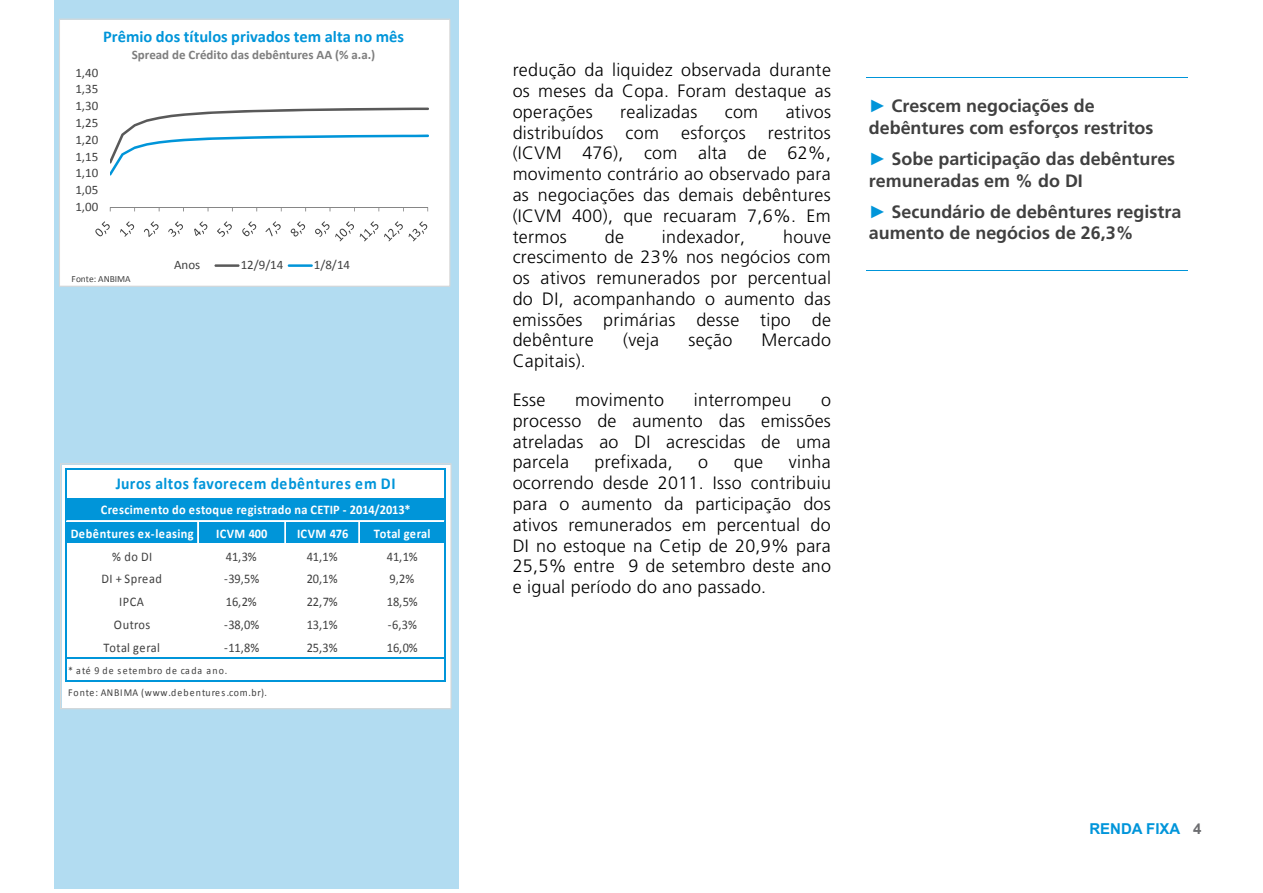
<style>
.page{position:relative;width:1263px;height:893px;background:#fff}
.page>*{position:absolute;margin:0;border:0;box-sizing:border-box;transform-origin:0 0}
.t1{font:300 17.85px/20.9px "Frutiger";letter-spacing:.015em;color:#000;text-align:justify}
.t2{font:700 17.85px/21.1px "Frutiger";color:#404040}
.t3{font:700 16.65px "Calibri";letter-spacing:.035em;color:#0095d9;scale:.94 1}
.t4{font:700 16.5px "Calibri";color:#0095d9}
.t5{font:700 15px "Arial";color:#0095da}
.t6{font:13.2px "Calibri";letter-spacing:.02em;color:#404040;scale:.94 1}
.t7{font:700 13.2px "Calibri";letter-spacing:.025em;color:#fff;scale:.94 1}
.t8{font:700 13.2px "Calibri";letter-spacing:.005em;color:#fff;scale:.94 1}
.t9{font:12.9px "Calibri";letter-spacing:.005em;color:#404040}
.t10{font:700 12.9px "Calibri";letter-spacing:-.005em;color:#7e7e7e}
.t11{font:10.5px/21.9px "Calibri";letter-spacing:.095em;color:#404040;scale:.94 1}
.t12{font:9.45px "Calibri";letter-spacing:-.005em;color:#404040}
.s1{font-family:"Arial";font-weight:400;color:#0095d9}
.s2{color:#6d6e71}
</style>
<div class="page">
<div style="left:54px;top:0;width:404px;height:888px;background:#b2dcf1"></div>
<hr style="left:867px;top:77px;width:321px;height:1px;background:#0095d9">
<hr style="left:867px;top:270px;width:321px;height:1px;background:#0095d9">
<div style="left:60px;top:20px;width:389px;height:266px;background:#fff"></div>
<hr style="left:110px;top:207px;width:318px;height:1px;background:#868686">
<svg style="left:110px;top:108px;width:318px;height:68px"></svg>
<svg style="left:95px;top:221px;width:15px;height:15px"></svg>
<svg style="left:120px;top:221px;width:14px;height:16px"></svg>
<svg style="left:144px;top:221px;width:15px;height:16px"></svg>
<svg style="left:168px;top:221px;width:15px;height:16px"></svg>
<svg style="left:194px;top:221px;width:13px;height:15px"></svg>
<svg style="left:217px;top:221px;width:15px;height:16px"></svg>
<svg style="left:242px;top:221px;width:14px;height:15px"></svg>
<svg style="left:265px;top:221px;width:16px;height:15px"></svg>
<svg style="left:291px;top:221px;width:14px;height:16px"></svg>
<svg style="left:315px;top:221px;width:39px;height:20px"></svg>
<svg style="left:360px;top:221px;width:18px;height:20px"></svg>
<svg style="left:384px;top:221px;width:43px;height:20px"></svg>
<hr style="left:214px;top:264px;width:26px;height:3px;background:#595959">
<hr style="left:288px;top:264px;width:25px;height:3px;background:#0095d9">
<div style="left:59px;top:19px;width:391px;height:268px;border:1px solid #d8d8d8"></div>
<div style="left:62px;top:465px;width:388px;height:34px;background:#fff"></div>
<hr style="left:62px;top:498px;width:4px;height:46px;background:#fff">
<div style="left:66px;top:498px;width:380px;height:46px;background:#0095d9"></div>
<div style="left:445px;top:498px;width:5px;height:46px;background:#fff"></div>
<div style="left:62px;top:543px;width:388px;height:165px;background:#fff"></div>
<hr style="left:65px;top:468px;width:1px;height:214px;background:#0095d9">
<hr style="left:444px;top:470px;width:2px;height:212px;background:#0095d9">
<svg style="left:197px;top:522px;width:2px;height:21px"></svg>
<svg style="left:284px;top:522px;width:2px;height:21px"></svg>
<svg style="left:358px;top:522px;width:2px;height:21px"></svg>
<hr style="left:66px;top:468px;width:380px;height:2px;background:#0095d9">
<hr style="left:66px;top:520px;width:378px;height:1px;background:#fff">
<hr style="left:66px;top:521px;width:378px;height:1px;background:#fff">
<hr style="left:66px;top:657px;width:380px;height:2px;background:#0095d9">
<hr style="left:66px;top:680px;width:380px;height:2px;background:#0095d9">
<div style="left:60px;top:463px;width:392px;height:246px;border:1px solid #d8d8d8"></div>
<p class="t4" style="left:103px;top:26px;width:302px">Prêmio dos títulos privados tem alta no mês</p>
<p class="t10" style="left:132px;top:46px;width:245px">Spread de Crédito das debêntures AA (% a.a.)</p>
<p class="t9" style="left:75px;top:64px;width:24px">1,40</p>
<p class="t9" style="left:75px;top:81px;width:24px">1,35</p>
<p class="t9" style="left:75px;top:98px;width:24px">1,30</p>
<p class="t9" style="left:75px;top:114px;width:24px">1,25</p>
<p class="t9" style="left:75px;top:131px;width:24px">1,20</p>
<p class="t9" style="left:75px;top:148px;width:24px">1,15</p>
<p class="t9" style="left:75px;top:165px;width:24px">1,10</p>
<p class="t9" style="left:75px;top:182px;width:24px">1,05</p>
<p class="t9" style="left:75px;top:199px;width:24px">1,00</p>
<p class="t12" style="left:72px;top:273px;width:61px">Fonte: ANBIMA</p>
<p class="t9" style="left:174px;top:256px;width:28px">Anos</p>
<p class="t9" style="left:241px;top:257px;width:44px">12/9/14</p>
<p class="t9" style="left:314px;top:257px;width:38px">1/8/14</p>
<p class="t3" style="left:116px;top:473px;width:299px">Juros altos favorecem debêntures em DI</p>
<p class="t7" style="left:101px;top:501px;width:331px">Crescimento do estoque registrado na CETIP ‐ 2014/2013*</p>
<p class="t7" style="left:71px;top:525px;width:132px">Debêntures ex‐leasing</p>
<p class="t7" style="left:216px;top:525px;width:56px">ICVM 400</p>
<p class="t7" style="left:297px;top:525px;width:56px">ICVM 476</p>
<p class="t8" style="left:374px;top:525px;width:62px">Total geral</p>
<p class="t6" style="left:112px;top:548px;width:44px">% doDI</p>
<p class="t6" style="left:226px;top:548px;width:34px">41,3%</p>
<p class="t6" style="left:307px;top:548px;width:34px">41,1%</p>
<p class="t6" style="left:387px;top:548px;width:34px">41,1%</p>
<p class="t6" style="left:102px;top:571px;width:66px">DI + Spread</p>
<p class="t6" style="left:224px;top:571px;width:39px">‐39,5%</p>
<p class="t6" style="left:307px;top:571px;width:34px">20,1%</p>
<p class="t6" style="left:390px;top:571px;width:28px">9,2%</p>
<p class="t6" style="left:119px;top:593px;width:28px">IPCA</p>
<p class="t6" style="left:226px;top:593px;width:34px">16,2%</p>
<p class="t6" style="left:307px;top:593px;width:34px">22,7%</p>
<p class="t6" style="left:387px;top:593px;width:34px">18,5%</p>
<p class="t6" style="left:114px;top:616px;width:40px">Outros</p>
<p class="t6" style="left:224px;top:616px;width:39px">‐38,0%</p>
<p class="t6" style="left:307px;top:616px;width:34px">13,1%</p>
<p class="t6" style="left:388px;top:616px;width:32px">‐6,3%</p>
<p class="t6" style="left:103px;top:639px;width:62px">Total geral</p>
<p class="t6" style="left:224px;top:639px;width:39px">‐11,8%</p>
<p class="t6" style="left:307px;top:639px;width:34px">25,3%</p>
<p class="t6" style="left:387px;top:639px;width:34px">16,0%</p>
<p class="t11" style="left:68px;top:660px;width:213px">* até 9 de setembro de cada ano.<br>Fonte: ANBIMA (www.debentures.com.br).</p>
<p class="t1" style="left:513px;top:60px;width:320px">redução da liquidez observada durante os meses da Copa. Foram destaque as operações</p>
<p class="t1" style="left:620px;top:101px;width:79px">realizadas</p>
<p class="t1" style="left:725px;top:101px;width:35px">com</p>
<p class="t1" style="left:513px;top:101px;width:320px;text-indent:273px">ativos distribuídos com esforços restritos (ICVM 476), com alta de 62%, movimento contrário ao observado para as negociações das demais debêntures (ICVM 400), que recuaram 7,6%. Em termos</p>
<p class="t1" style="left:513px;top:226px;width:320px;text-indent:270px">houve crescimento de 23% nos negócios com os ativos remunerados por percentual do DI, acompanhando o aumento das emissões primárias desse tipo de debênture</p>
<p class="t1" style="left:605px;top:226px;width:21px">de</p>
<p class="t1" style="left:662px;top:226px;width:85px">indexador,</p>
<p class="t1" style="left:623px;top:330px;width:37px">(veja</p>
<p class="t1" style="left:688px;top:330px;width:45px">seção</p>
<p class="t1" style="left:762px;top:330px;width:71px">Mercado</p>
<p class="t1" style="left:513px;top:342px;width:75px;line-height:38.7px">Capitais).<br>Esse</p>
<p class="t1" style="left:575px;top:390px;width:90px">movimento</p>
<p class="t1" style="left:694px;top:390px;width:99px">interrompeu</p>
<p class="t1" style="left:513px;top:390px;width:320px;text-indent:308px">o processo de aumento das emissões atreladas ao DI acrescidas de uma parcela</p>
<p class="t1" style="left:595px;top:452px;width:80px">prefixada,</p>
<p class="t1" style="left:698px;top:452px;width:11px">o</p>
<p class="t1" style="left:734px;top:452px;width:31px">que</p>
<p class="t1" style="left:513px;top:452px;width:320px;text-indent:276px">vinha ocorrendo desde 2011. Isso contribuiu para o aumento da participação dos ativos remunerados em percentual do DI no estoque na Cetip de 20,9% para 25,5% entre 9 de setembro deste ano e igual período do ano passado.</p>
<p class="t2" style="left:869px;top:96px;width:286px"><span class="s1">►</span> Crescem negociações de debêntures com esforços restritos</p>
<p class="t2" style="left:869px;top:149px;width:308px"><span class="s1">►</span> Sobe participação das debêntures remuneradas em % do DI</p>
<p class="t2" style="left:869px;top:202px;width:314px"><span class="s1">►</span> Secundário de debêntures registra aumento de negócios de 26,3%</p>
<p class="t5" style="left:1089px;top:819px;width:114px">RENDA FIXA <span class="s2">4</span></p>
</div>
